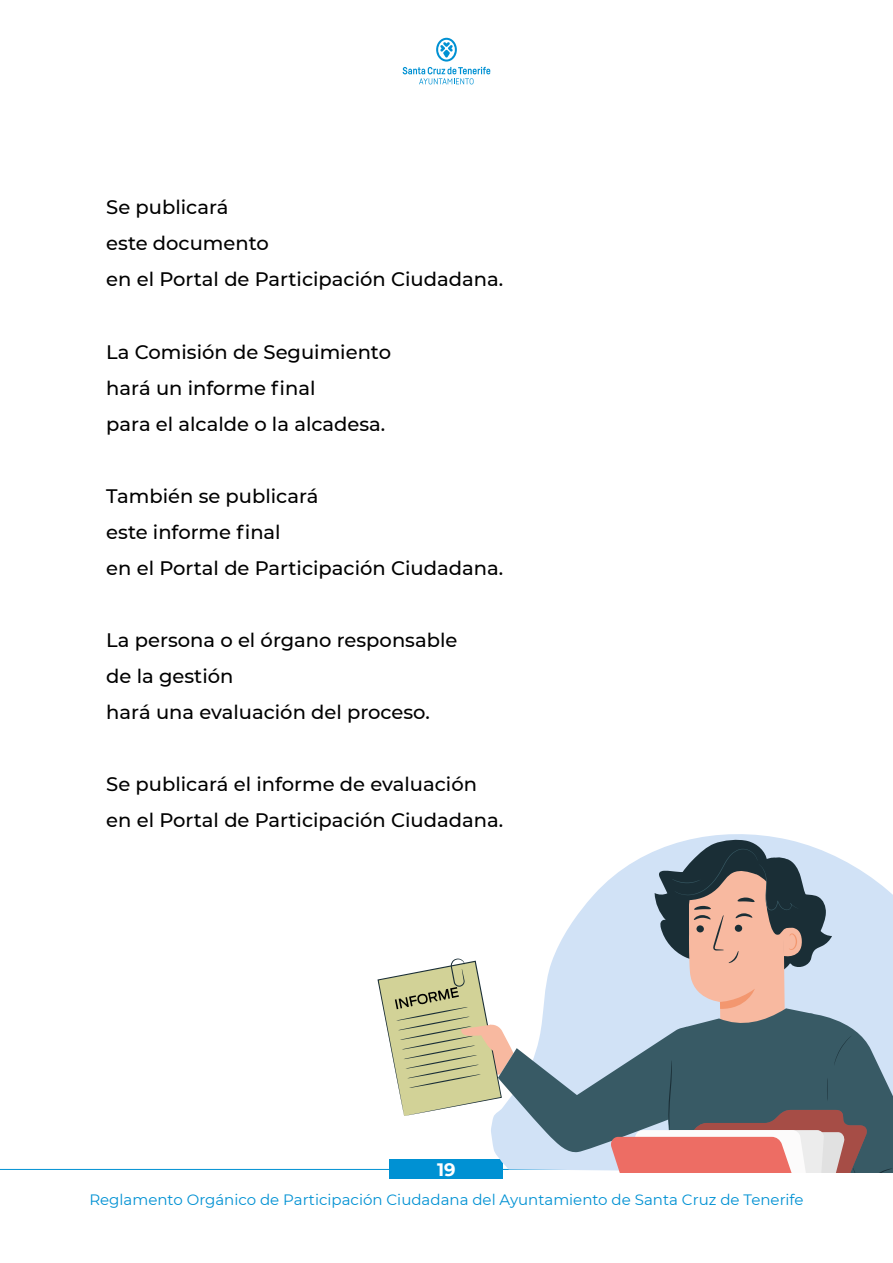
<style>
.page{position:relative;width:893px;height:1263px;background:#fff}
.page>*{position:absolute;margin:0;border:0;box-sizing:border-box;transform-origin:0 0}
.t1{font:500 19.5px/36px "Montserrat";color:#000}
.t2{font:700 18px "Montserrat";color:#fff}
.t3{font:15px "Montserrat";color:#0091d3}
</style>
<div class="page">
<div style="left:390px;top:1160px;width:113px;height:19px;background:#0091d3"></div>
<svg style="left:403px;top:38px;width:87px;height:46px"></svg>
<hr style="left:0;top:1169px;width:403px;height:1px;background:#0091d3">
<svg style="left:377px;top:838px;width:516px;height:334px"></svg>
<p class="t1" style="left:106px;top:190px;width:398px">Se publicará<br>este documento<br>en el Portal de Participación Ciudadana.</p>
<p class="t1" style="left:106px;top:334px;width:286px">La Comisión de Seguimiento hará un informe final<br>para el alcalde o la alcadesa.</p>
<p class="t1" style="left:106px;top:478px;width:398px">También se publicará<br>este informe final<br>en el Portal de Participación Ciudadana.</p>
<p class="t1" style="left:106px;top:622px;width:353px">La persona o el órgano responsable de la gestión<br>hará una evaluación del proceso.</p>
<p class="t1" style="left:106px;top:766px;width:398px">Se publicará el informe de evaluación en el Portal de Participación Ciudadana.</p>
<p class="t2" style="left:437px;top:1160px;width:20px">19</p>
<p class="t3" style="left:89px;top:1192px;width:716px">Reglamento Orgánico de Participación Ciudadana del Ayuntamiento de Santa Cruz de Tenerife</p>
</div>
